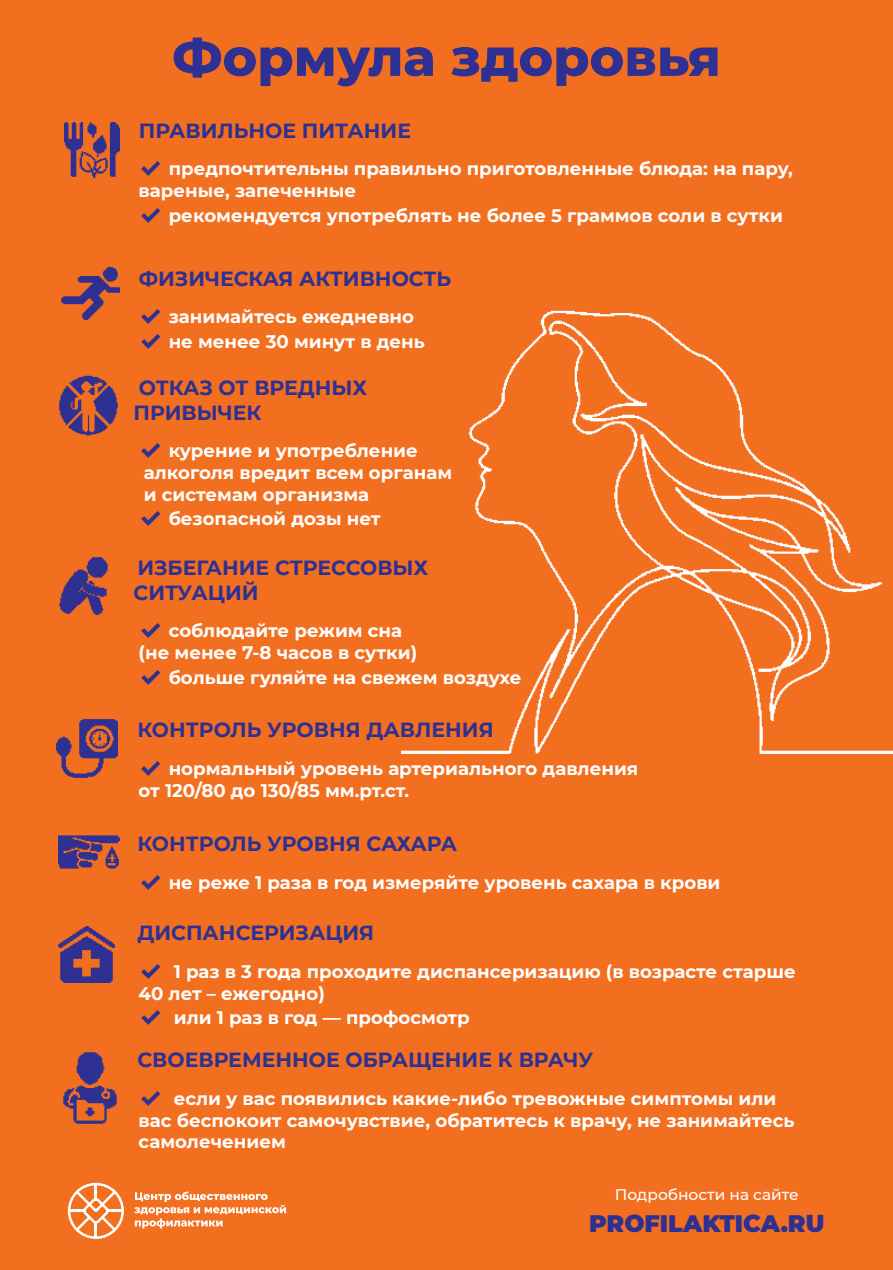
<style>
.page{position:relative;width:893px;height:1270px;background:#fff}
.page>*{position:absolute;margin:0;border:0;box-sizing:border-box;transform-origin:0 0}
.t1{font:800 52.28px "Montserrat";color:#2e3092}
.t2{font:900 23.85px "Montserrat";color:#2e3092}
.t3{font:700 20.4px/24.5px "Montserrat";color:#2e3092}
.t4{font:700 18.15px/21.8px "Montserrat";color:#fff}
.t5{font:500 15.38px "Montserrat";color:#fff}
.s1{color:#2e3092}
</style>
<div class="page">
<div style="left:0;top:0;width:893px;height:1269px;background:#f36f20"></div>
<img style="left:59px;top:835px;width:60px;height:34px">
<img style="left:64px;top:123px;width:55px;height:55px">
<img style="left:62px;top:268px;width:57px;height:52px">
<img style="left:59px;top:375px;width:59px;height:61px">
<img style="left:402px;top:310px;width:491px;height:444px">
<img style="left:57px;top:719px;width:60px;height:59px">
<img style="left:59px;top:557px;width:49px;height:57px">
<img style="left:59px;top:926px;width:56px;height:56px">
<img style="left:63px;top:1052px;width:54px;height:72px">
<svg style="left:134px;top:1191px;width:152px;height:37px"></svg>
<svg style="left:68px;top:1182px;width:56px;height:56px"></svg>
<h1 class="t1" style="left:172px;top:19px;width:550px">Формула здоровья</h1>
<p class="t3" style="left:139px;top:117px;width:274px">ПРАВИЛЬНОЕ ПИТАНИЕ</p>
<p class="t4" style="left:139px;top:157px;width:656px"><span class="s1">✔</span> предпочтительны правильно приготовленные блюда: на пару, вареные, запеченные</p>
<p class="t4" style="left:139px;top:203px;width:646px"><span class="s1">✔</span> рекомендуется употреблять не более 5 граммов соли в сутки</p>
<p class="t3" style="left:139px;top:265px;width:314px">ФИЗИЧЕСКАЯ АКТИВНОСТЬ</p>
<p class="t4" style="left:139px;top:305px;width:277px"><span class="s1">✔</span> занимайтесь ежедневно</p>
<p class="t4" style="left:139px;top:329px;width:288px"><span class="s1">✔</span> не менее 30 минут в день</p>
<p class="t3" style="left:134px;top:374px;width:235px">ОТКАЗ ОТ ВРЕДНЫХ<br>ПРИВЫЧЕК</p>
<p class="t4" style="left:139px;top:439px;width:315px"><span class="s1">✔</span> курение и употребление алкоголя вредит всем органам и системам организма</p>
<p class="t4" style="left:139px;top:507px;width:243px"><span class="s1">✔</span> безопасной дозы нет</p>
<p class="t3" style="left:134px;top:554px;width:296px">ИЗБЕГАНИЕ СТРЕССОВЫХ<br>СИТУАЦИЙ</p>
<p class="t4" style="left:139px;top:619px;width:280px"><span class="s1">✔</span> соблюдайте режим сна (не менее 7-8 часов в сутки)</p>
<p class="t4" style="left:139px;top:665px;width:384px"><span class="s1">✔</span> больше гуляйте на свежем воздухе</p>
<p class="t3" style="left:137px;top:716px;width:358px">КОНТРОЛЬ УРОВНЯ ДАВЛЕНИЯ</p>
<p class="t4" style="left:139px;top:756px;width:501px"><span class="s1">✔</span> нормальный уровень артериального давления от 120/80 до 130/85 мм.рт.ст.</p>
<p class="t3" style="left:137px;top:830px;width:321px">КОНТРОЛЬ УРОВНЯ САХАРА</p>
<p class="t4" style="left:139px;top:870px;width:583px"><span class="s1">✔</span> не реже 1 раза в год измеряйте уровень сахара в крови</p>
<p class="t3" style="left:137px;top:919px;width:238px">ДИСПАНСЕРИЗАЦИЯ</p>
<p class="t4" style="left:139px;top:959px;width:659px"><span class="s1">✔</span> 1 раз в 3 года проходите диспансеризацию (в возрасте старше<br>40 лет – ежегодно)</p>
<p class="t4" style="left:139px;top:1005px;width:333px"><span class="s1">✔</span> или 1 раз в год — профосмотр</p>
<p class="t3" style="left:137px;top:1046px;width:457px">СВОЕВРЕМЕННОЕ ОБРАЩЕНИЕ К ВРАЧУ</p>
<p class="t4" style="left:139px;top:1086px;width:657px"><span class="s1">✔</span> если у вас появились какие-либо тревожные симптомы или вас беспокоит самочувствие, обратитесь к врачу, не занимайтесь самолечением</p>
<p class="t5" style="left:615px;top:1183px;width:186px">Подробности на сайте</p>
<h2 class="t2" style="left:589px;top:1209px;width:237px">PROFILAKTICA.RU</h2>
</div>
